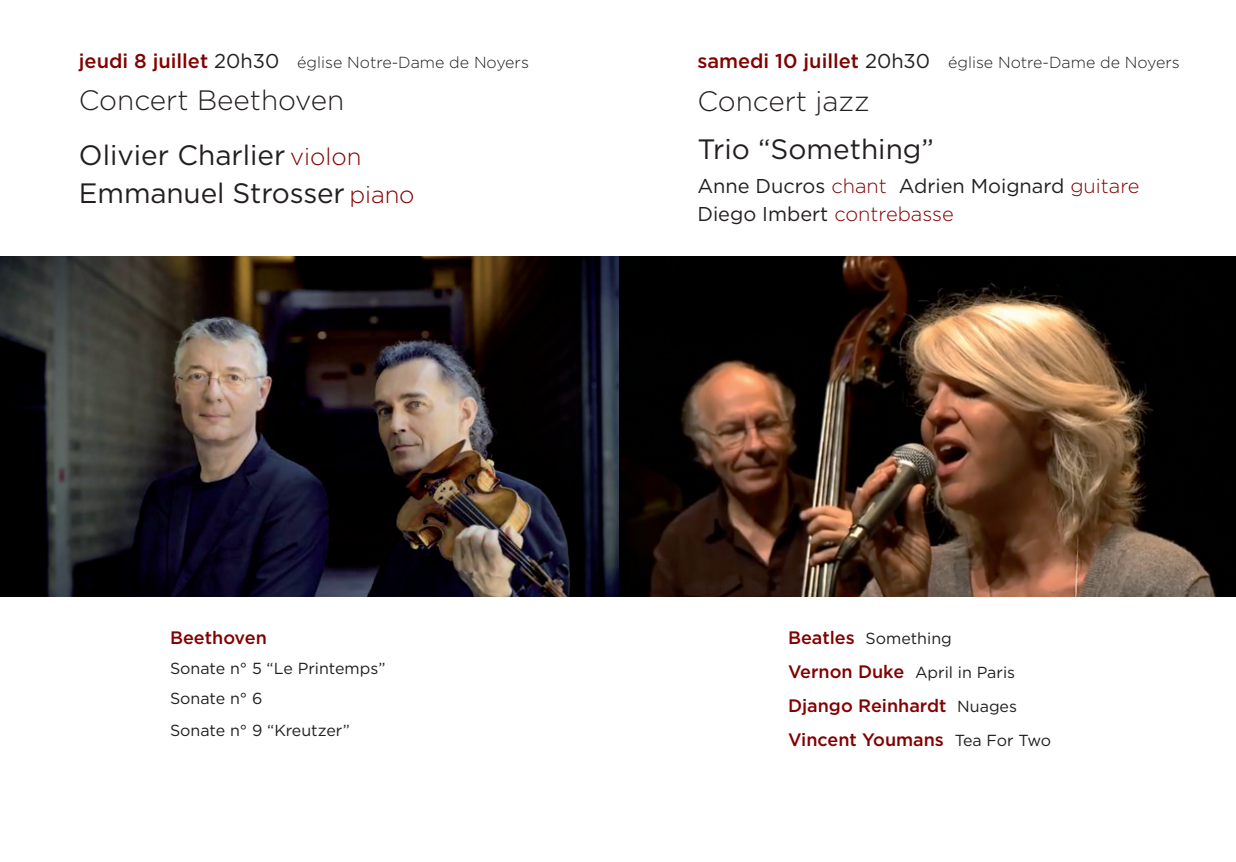
<style>
.page{position:relative;width:1236px;height:862px;background:#fff}
.page>*{position:absolute;margin:0;border:0;box-sizing:border-box;transform-origin:0 0}
.t1{font:300 28px/54.4px "Gotham";color:#231f20}
.t2{font:28px "Gotham";letter-spacing:-.005em;color:#231f20}
.t3{font:20px/28px "Gotham";color:#231f20}
.t4{font:500 18px/34px "Gotham";color:#820101}
.t5{font:16px/30px "Gotham";color:#231f20}
.t6{font:300 16px "Gotham";color:#231f20}
.s1{font-weight:500;font-size:20px;color:#820101}
.s2{font-weight:400;font-size:20px}
.s3{font-weight:400}
.s4{font-size:24px;color:#820101}
.s5{font-weight:300;font-size:24px;color:#820101}
.s6{font-weight:300;color:#820101}
.s7{font-weight:500;font-size:18px;color:#820101}
.s8{font-weight:400;font-size:16px;color:#231f20}
</style>
<div class="page">
<img style="left:1px;top:257px;width:1235px;height:340px">
<p class="t6" style="left:79px;top:53px;width:451px"><span class="s1">jeudi 8 juillet</span> <span class="s2">20h30</span> église Notre-Dame de Noyers</p>
<h1 class="t1" style="left:79px;top:73px;width:284px">Concert Beethoven<br><span class="s3">Olivier Charlier</span> <span class="s4">violon</span></h1>
<h1 class="t2" style="left:79px;top:177px;width:337px">Emmanuel Strosser <span class="s5">piano</span></h1>
<p class="t4" style="left:170px;top:620px;width:98px">Beethoven</p>
<p class="t5" style="left:170px;top:653px;width:217px">Sonate n° 5 “Le Printemps”<br>Sonate n° 6</p>
<p class="t5" style="left:170px;top:715px;width:181px">Sonate n° 9 “Kreutzer”</p>
<p class="t6" style="left:697px;top:53px;width:484px"><span class="s1">samedi 10 juillet</span> <span class="s2">20h30</span> église Notre-Dame de Noyers</p>
<h1 class="t1" style="left:697px;top:74px;width:174px">Concert jazz</h1>
<h1 class="t2" style="left:697px;top:133px;width:238px">Trio “Something”</h1>
<p class="t3" style="left:697px;top:172px;width:444px">Anne Ducros <span class="s6">chant</span> Adrien Moignard <span class="s6">guitare<br></span>Diego Imbert <span class="s6">contrebasse</span></p>
<p class="t5" style="left:788px;top:621px;width:229px;line-height:34px"><span class="s7">Beatles</span> Something<br><span class="s7">Vernon Duke</span> April in Paris</p>
<p class="t4" style="left:788px;top:688px;width:265px">Django Reinhardt <span class="s8">Nuages<br></span>Vincent Youmans <span class="s8">Tea For Two</span></p>
</div>
